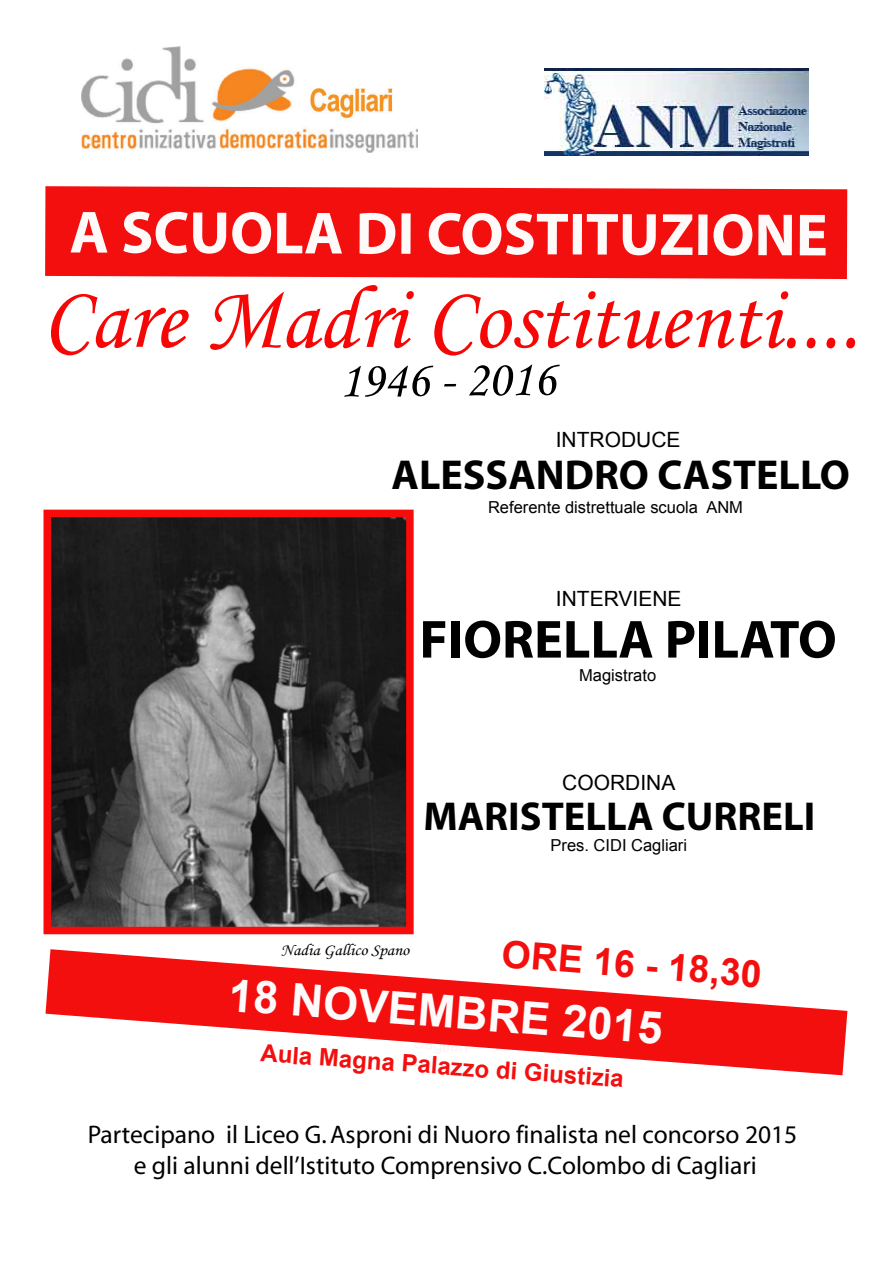
<style>
.page{position:relative;width:893px;height:1263px;background:#fff}
.page>*{position:absolute;margin:0;border:0;box-sizing:border-box;transform-origin:0 0}
.t1{font:90px "Monotype Corsiva";color:#f70606}
.t2{font:700 60px "Myriad";letter-spacing:-.005em;color:#fffafa}
.t3{font:700 54px "Myriad";color:#000}
.t4{font:51px "Monotype Corsiva";color:#000}
.t5{font:700 45px "Arial";color:#fcfafa}
.t6{font:700 42px "Myriad";color:#000}
.t7{font:700 40.5px "Myriad";color:#000}
.t8{font:700 37.5px "Arial";color:#f40f0f}
.t9{font:25.5px/30.6px "Myriad";color:#000;text-align:center}
.t10{font:700 24px "Arial";color:#f40f0f}
.t11{font:21px "Arial";color:#000}
.t12{font:16.5px "Arial";color:#000}
.t13{font:16.5px "Monotype Corsiva";color:#000;scale:1.06 1}
</style>
<div class="page">
<div style="left:45px;top:186px;width:802px;height:93px;background:#f40f0f"></div>
<img style="left:82px;top:47px;width:336px;height:105px">
<img style="left:544px;top:69px;width:265px;height:86px">
<svg style="left:45px;top:949px;width:802px;height:126px;fill:#f40f0f"></svg>
<img style="left:53px;top:519px;width:352px;height:406px">
<div style="left:44px;top:510px;width:370px;height:424px;border:8px solid #f70b0b"></div>
<h2 class="t2" style="left:70px;top:203px;width:760px">A SCUOLA DI COSTITUZIONE</h2>
<h1 class="t1" style="left:42px;top:265px;width:819px">Care Madri Costituenti....</h1>
<h3 class="t4" style="left:339px;top:349px;width:218px">1946 - 2016</h3>
<p class="t11" style="left:556px;top:426px;width:126px">INTRODUCE</p>
<h3 class="t6" style="left:391px;top:453px;width:460px">ALESSANDRO CASTELLO</h3>
<p class="t12" style="left:488px;top:497px;width:256px">Referente distrettuale scuola ANM</p>
<p class="t11" style="left:556px;top:584px;width:127px">INTERVIENE</p>
<h3 class="t3" style="left:419px;top:612px;width:419px">FIORELLA PILATO</h3>
<p class="t12" style="left:579px;top:665px;width:79px">Magistrato</p>
<p class="t11" style="left:562px;top:769px;width:115px">COORDINA</p>
<h3 class="t7" style="left:423px;top:795px;width:394px">MARISTELLA CURRELI</h3>
<p class="t12" style="left:550px;top:834px;width:138px">Pres. CIDI Cagliari</p>
<h3 class="t8" style="left:503px;top:930px;width:262px;rotate:4deg">ORE 16 - 18,30</h3>
<p class="t13" style="left:281px;top:940px;width:123px">Nadia Gallico Spano</p>
<h3 class="t5" style="left:230px;top:967px;width:437px;rotate:4deg">18 NOVEMBRE 2015</h3>
<p class="t10" style="left:262px;top:1037px;width:366px;rotate:4deg">Aula Magna Palazzo di Giustizia</p>
<p class="t9" style="left:88px;top:1120px;width:711px">Partecipano il Liceo G. Asproni di Nuoro finalista nel concorso 2015 e gli alunni dell’Istituto Comprensivo C.Colombo di Cagliari</p>
</div>
